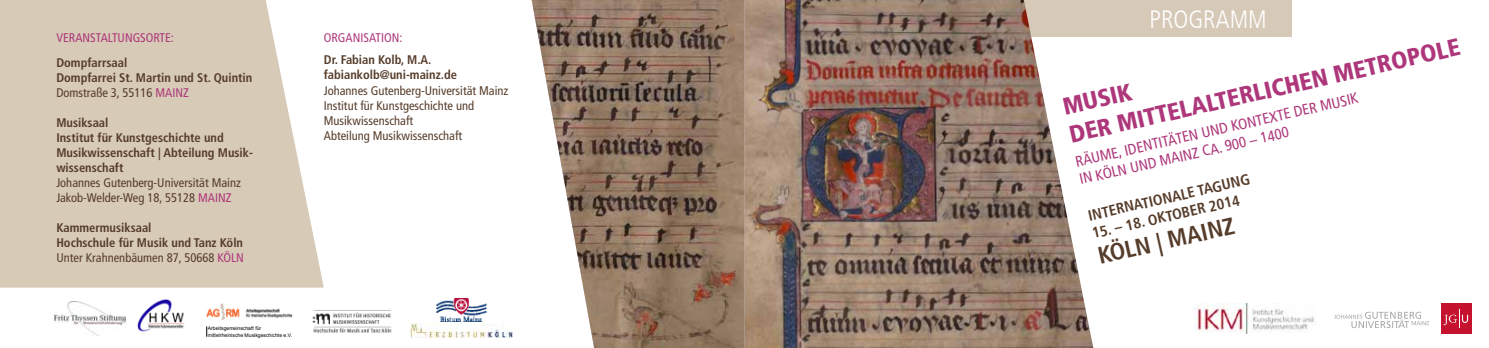
<style>
.page{position:relative;width:1489px;height:348px;background:#fff}
.page>*{position:absolute;margin:0;border:0;box-sizing:border-box;transform-origin:0 0}
.t1{font:300 condensed 25px "Frutiger LT Com";color:#fff}
.t2{font:900 condensed 24px/29.5px "Frutiger LT Com";color:#ad377a}
.t3{font:700 condensed 23.88px "Frutiger LT Com";color:#563c2a}
.t4{font:condensed 15px/17.9px "Frutiger LT Com";color:#ad377a}
.t5{font:700 condensed 15px "Frutiger LT Com";color:#563c2a}
.t6{font:700 condensed 12.5px/15px "Frutiger LT Com";color:#563c2a}
.t7{font:condensed 12.5px/15px "Frutiger LT Com";color:#563c2a}
.t8{font:condensed 12.5px "Frutiger LT Com";color:#ad377a}
.t9{font:5.12px/6.1px "Arial";color:#000}
.s1{font-weight:400}
.s2{font-weight:400;color:#ad377a}
.s3{color:#ad377a}
</style>
<div class="page">
<div style="left:892px;top:0;width:399px;height:36px;background:#d6c9b7"></div>
<img style="left:744px;top:0;width:349px;height:347px">
<svg style="left:1334px;top:311px;width:94px;height:16px"></svg>
<div style="left:1440px;top:303px;width:30px;height:30px;background:#c4122f"></div>
<svg style="left:1443px;top:309px;width:24px;height:18px"></svg>
<img style="left:1194px;top:303px;width:120px;height:30px">
<svg style="left:0;top:0;width:324px;height:287px;background:#dacebd"></svg>
<img style="left:55px;top:301px;width:70px;height:34px">
<img style="left:137px;top:299px;width:48px;height:33px">
<img style="left:410px;top:323px;width:102px;height:13px">
<img style="left:436px;top:298px;width:50px;height:22px">
<img style="left:206px;top:303px;width:86px;height:16px">
<img style="left:312px;top:310px;width:80px;height:23px">
<img style="left:531px;top:0;width:213px;height:347px">
<p class="t8" style="left:56px;top:30px;width:119px">Veranstaltungsorte:</p>
<p class="t6" style="left:56px;top:55px;width:197px">Dompfarrsaal<br>Dompfarrei St. Martin und St. Quintin<br><span class="s1">Domstraße 3, 55116</span> <span class="s2">Mainz</span></p>
<p class="t6" style="left:56px;top:115px;width:198px">Musiksaal<br>Institut für Kunstgeschichte und<br>Musikwissenschaft | Abteilung Musik&shy;wissenschaft</p>
<p class="t7" style="left:56px;top:175px;width:186px">Johannes Gutenberg-Universität Mainz<br>Jakob-Welder-Weg 18, 55128 <span class="s3">Mainz</span></p>
<p class="t6" style="left:56px;top:220px;width:189px">Kammermusiksaal<br>Hochschule für Musik und Tanz Köln<br><span class="s1">Unter Krahnenbäumen 87, 50668</span> <span class="s2">Köln</span></p>
<p class="t9" style="left:208px;top:325px;width:86px">Arbeitsgemeinschaft für mittelrheinische Musikgeschichte e.V.</p>
<p class="t8" style="left:324px;top:30px;width:80px">Organisation:</p>
<p class="t6" style="left:324px;top:52px;width:135px">Dr. Fabian Kolb, M.A. fabiankolb@uni-mainz.de</p>
<p class="t7" style="left:324px;top:83px;width:186px">Johannes Gutenberg-Universität Mainz<br>Institut für Kunstgeschichte und<br>Musikwissenschaft<br>Abteilung Musikwissenschaft</p>
<h1 class="t1" style="left:1149px;top:5px;width:119px">PROGRAMM</h1>
<h2 class="t2" style="left:1059px;top:92px;width:401px;rotate:-13deg">Musik<br>der m ittelalterlichen Metropole</h2>
<p class="t5" style="left:1086px;top:207px;width:167px;rotate:-13deg">Internationale Tagung</p>
<p class="t4" style="left:1073px;top:153px;width:286px;rotate:-13deg">Räume, Identitäten und Kontexte der Musik in Köln und Mainz ca. 900 – 1400</p>
<h3 class="t3" style="left:1095px;top:242px;width:141px;rotate:-13deg">Köln | Mainz</h3>
<p class="t5" style="left:1090px;top:224px;width:152px;rotate:-13deg">15. – 18. Oktober 2014</p>
</div>
